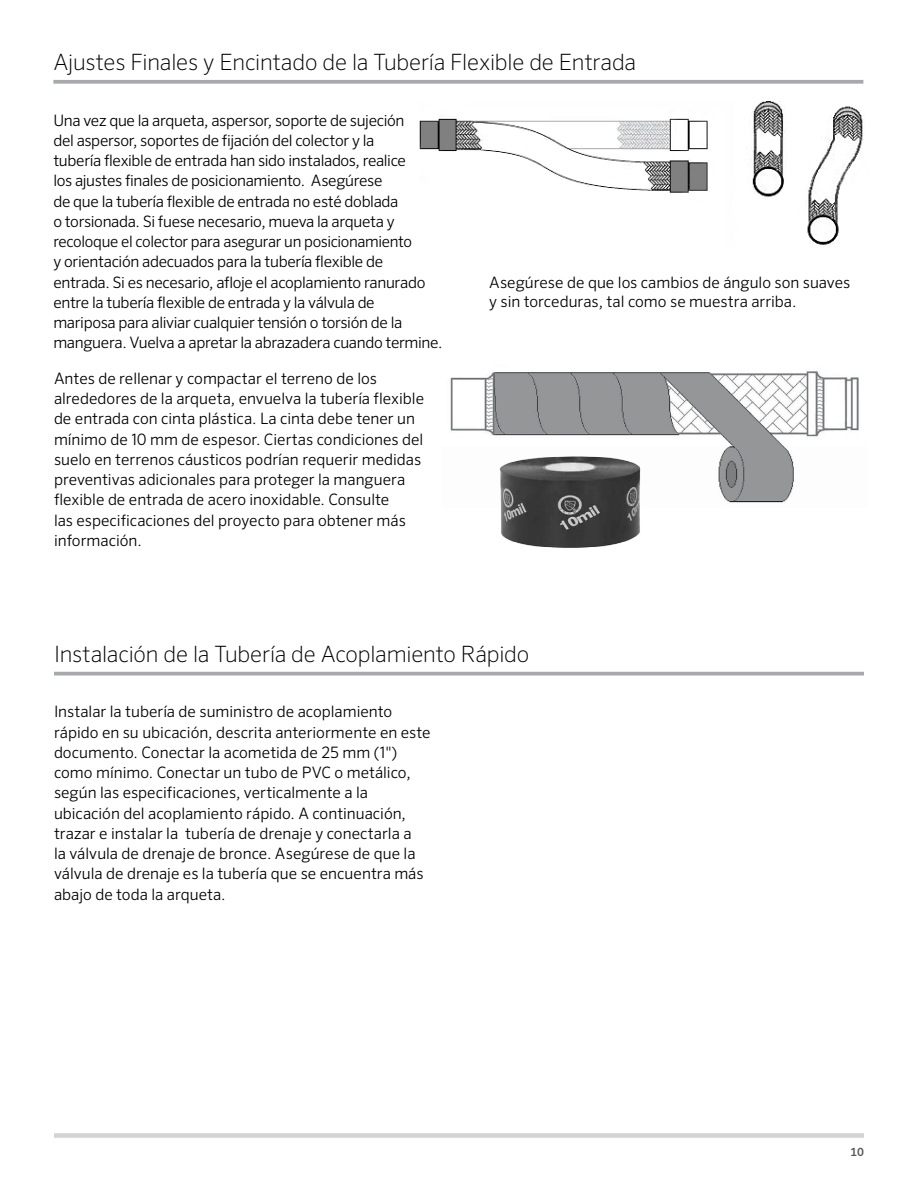
<style>
.page{position:relative;width:918px;height:1188px;background:#fff}
.page>*{position:absolute;margin:0;border:0;box-sizing:border-box;transform-origin:0 0}
.t1{font:200 22.5px "Sero Pro";letter-spacing:-.01em;color:#000}
.t2{font:300 15.75px/20.2px "Sero Pro";letter-spacing:-.005em;color:#000}
.t3{font:500 12px "Sero Pro";color:#585956}
</style>
<div class="page">
<svg style="left:53px;top:80px;width:810px;height:4px;background:#aeb0b2"></svg>
<img style="left:419px;top:102px;width:444px;height:143px">
<img style="left:450px;top:371px;width:409px;height:132px">
<img style="left:494px;top:453px;width:153px;height:95px">
<div style="left:54px;top:1133px;width:810px;height:5px;background:#d1d3d4"></div>
<svg style="left:54px;top:672px;width:810px;height:4px;background:#b1b3b6"></svg>
<h1 class="t1" style="left:53px;top:49px;width:584px">Ajustes Finales y Encintado de la Tubería Flexible de Entrada</h1>
<p class="t2" style="left:53px;top:110px;width:391px">Una vez que la arqueta, aspersor, soporte de sujeción<br>del aspersor, soportes de fijación del colector y la<br>tubería flexible de entrada han sido instalados, realice<br>los ajustes finales de posicionamiento. Asegúrese<br>de que la tubería flexible de entrada no esté doblada<br>o torsionada. Si fuese necesario, mueva la arqueta y recoloque el colector para asegurar un posicionamiento<br>y orientación adecuados para la tubería flexible de entrada. Si es necesario, afloje el acoplamiento ranurado entre la tubería flexible de entrada y la válvula de<br>mariposa para aliviar cualquier tensión o torsión de la manguera. Vuelva a apretar la abrazadera cuando termine.</p>
<p class="t2" style="left:489px;top:273px;width:363px;line-height:18.9px">Asegúrese de que los cambios de ángulo son suaves y sin torceduras, tal como se muestra arriba.</p>
<p class="t2" style="left:54px;top:368px;width:372px">Antes de rellenar y compactar el terreno de los alrededores de la arqueta, envuelva la tubería flexible de entrada con cinta plástica. La cinta debe tener un mínimo de 10 mm de espesor. Ciertas condiciones del suelo en terrenos cáusticos podrían requerir medidas preventivas adicionales para proteger la manguera flexible de entrada de acero inoxidable. Consulte<br>las especificaciones del proyecto para obtener más información.</p>
<h1 class="t1" style="left:54px;top:641px;width:477px">Instalación de la Tubería de Acoplamiento Rápido</h1>
<p class="t2" style="left:54px;top:702px;width:378px">Instalar la tubería de suministro de acoplamiento rápido en su ubicación, descrita anteriormente en este documento. Conectar la acometida de 25 mm (1") como mínimo. Conectar un tubo de PVC o metálico, según las especificaciones, verticalmente a la ubicación del acoplamiento rápido. A continuación, trazar e instalar la tubería de drenaje y conectarla a<br>la válvula de drenaje de bronce. Asegúrese de que la válvula de drenaje es la tubería que se encuentra más abajo de toda la arqueta.</p>
<p class="t3" style="left:850px;top:1145px;width:15px">10</p>
</div>
